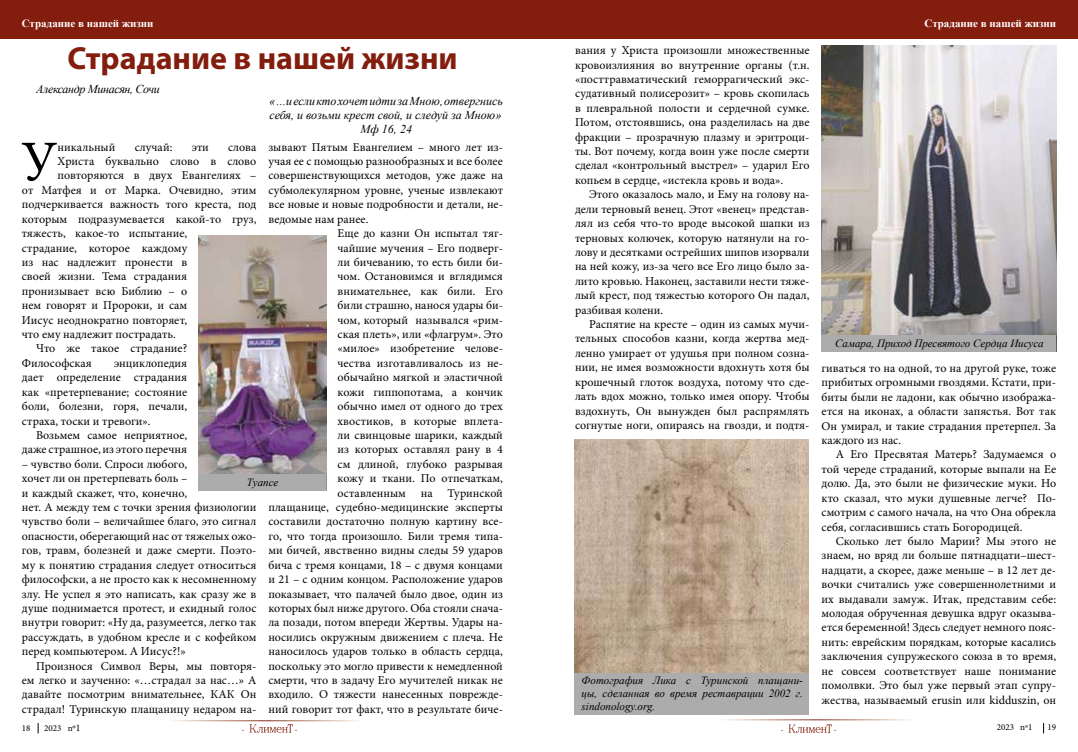
<style>
.page{position:relative;width:1078px;height:752px;background:#fff}
.page>*{position:absolute;margin:0;border:0;box-sizing:border-box;transform-origin:0 0}
.t1{font:56.3px "Minion Pro";color:#000}
.t2{font:700 32px "Myriad Pro";color:#831d0d}
.t3{font:12px/14.4px "Minion Pro";color:#000;text-align:justify}
.t4{font:italic 12px/14.4px "Times New Roman";color:#000;text-align:center}
.t5{font:italic 12px "Times New Roman";letter-spacing:-.03em;color:#000}
.t6{font:italic 11px/13.2px "Times New Roman";color:#000;text-align:justify}
.t7{font:700 11px "Times New Roman";color:#fff}
.t8{font:9px "Minion Pro";color:#000}
.s1{font-size:10px}
</style>
<div class="page">
<img style="left:198px;top:235px;width:128px;height:239px">
<div style="left:574px;top:672px;width:234px;height:43px;background:#acacac"></div>
<div style="left:0;top:0;width:539px;height:39px;background:#831d0d"></div>
<div style="left:538px;top:0;width:539px;height:39px;background:#831d0d"></div>
<img style="left:821px;top:45px;width:234px;height:290px">
<img style="left:574px;top:439px;width:234px;height:233px">
<div style="left:821px;top:335px;width:234px;height:16px;background:#acacac"></div>
<div style="left:198px;top:474px;width:128px;height:16px;background:#acacac"></div>
<svg style="left:242px;top:724px;width:55px;height:8px"></svg>
<svg style="left:788px;top:724px;width:47px;height:8px"></svg>
<p class="t7" style="left:22px;top:16px;width:133px">Страдание в нашей жизни</p>
<h2 class="t2" style="left:67px;top:38px;width:391px">Страдание в нашей жизни</h2>
<p class="t5" style="left:36px;top:81px;width:125px">Александр Минасян, Сочи</p>
<p class="t4" style="left:269px;top:93px;width:235px">«…и если кто хочет идти за Мною, отвергнись себя, и возьми крест свой, и следуй за Мною»<br>Мф 16, 24</p>
<h1 class="t1" style="left:21px;top:124px;width:38px">У</h1>
<p class="t3" style="left:58px;top:139px;width:59px">никальный</p>
<p class="t3" style="left:135px;top:139px;width:39px">случай:</p>
<p class="t3" style="left:192px;top:139px;width:19px">эти</p>
<p class="t3" style="left:228px;top:139px;width:30px">слова</p>
<p class="t3" style="left:268px;top:139px;width:236px">зывают Пятым Евангелием – много лет из-</p>
<p class="t3" style="left:268px;top:154px;width:236px">учая ее с помощью разнообразных и все более</p>
<p class="t3" style="left:268px;top:168px;width:236px">совершенствующихся методов, уже даже на</p>
<p class="t3" style="left:268px;top:183px;width:236px">субмолекулярном уровне, ученые извлекают</p>
<p class="t3" style="left:268px;top:197px;width:236px">все новые и новые подробности и детали, не-</p>
<p class="t3" style="left:268px;top:211px;width:101px">ведомые нам ранее.</p>
<p class="t3" style="left:337px;top:226px;width:167px">Еще до казни Он испытал тяг-</p>
<p class="t3" style="left:337px;top:240px;width:167px">чайшие мучения – Его подверг-</p>
<p class="t3" style="left:337px;top:255px;width:167px">ли бичеванию, то есть били би-</p>
<p class="t3" style="left:337px;top:269px;width:167px">чом. Остановимся и вглядимся</p>
<p class="t3" style="left:337px;top:283px;width:167px">внимательнее, как били. Его</p>
<p class="t3" style="left:337px;top:298px;width:167px">били страшно, нанося удары би-</p>
<p class="t3" style="left:337px;top:312px;width:167px">чом, который назывался «рим-</p>
<p class="t3" style="left:337px;top:327px;width:167px">ская плеть», или «флагрум». Это</p>
<p class="t3" style="left:337px;top:341px;width:167px">«милое» изобретение челове-</p>
<p class="t3" style="left:337px;top:355px;width:167px">чества изготавливалось из не-</p>
<p class="t3" style="left:337px;top:370px;width:167px">обычайно мягкой и эластичной</p>
<p class="t3" style="left:337px;top:384px;width:167px">кожи гиппопотама, а кончик</p>
<p class="t3" style="left:337px;top:399px;width:167px">обычно имел от одного до трех</p>
<p class="t3" style="left:337px;top:413px;width:167px">хвостиков, в которые вплета-</p>
<p class="t3" style="left:337px;top:427px;width:167px">ли свинцовые шарики, каждый</p>
<p class="t3" style="left:337px;top:442px;width:167px">из которых оставлял рану в 4</p>
<p class="t3" style="left:337px;top:456px;width:167px">см длиной, глубоко разрывая</p>
<p class="t3" style="left:337px;top:471px;width:167px">кожу и ткани. По отпечаткам,</p>
<p class="t3" style="left:337px;top:485px;width:167px">оставленным на Туринской</p>
<p class="t3" style="left:268px;top:499px;width:236px">плащанице, судебно-медицинские эксперты</p>
<p class="t3" style="left:268px;top:514px;width:236px">составили достаточно полную картину все-</p>
<p class="t3" style="left:268px;top:528px;width:236px">го, что тогда произошло. Били тремя типа-</p>
<p class="t3" style="left:268px;top:543px;width:236px">ми бичей, явственно видны следы 59 ударов</p>
<p class="t3" style="left:268px;top:557px;width:236px">бича с тремя концами, 18 – с двумя концами</p>
<p class="t3" style="left:268px;top:571px;width:236px">и 21 – с одним концом. Расположение ударов</p>
<p class="t3" style="left:268px;top:586px;width:236px">показывает, что палачей было двое, один из</p>
<p class="t3" style="left:268px;top:600px;width:236px">которых был ниже другого. Оба стояли снача-</p>
<p class="t3" style="left:268px;top:615px;width:236px">ла позади, потом впереди Жертвы. Удары на-</p>
<p class="t3" style="left:268px;top:629px;width:236px">носились окружным движением с плеча. Не</p>
<p class="t3" style="left:268px;top:643px;width:236px">наносилось ударов только в область сердца,</p>
<p class="t3" style="left:268px;top:658px;width:236px">поскольку это могло привести к немедленной</p>
<p class="t3" style="left:268px;top:672px;width:236px">смерти, что в задачу Его мучителей никак не</p>
<p class="t3" style="left:268px;top:687px;width:236px">входило. О тяжести нанесенных поврежде-</p>
<p class="t3" style="left:268px;top:701px;width:236px">ний говорит тот факт, что в результате биче-</p>
<p class="t3" style="left:58px;top:154px;width:200px">Христа буквально слово в слово</p>
<p class="t3" style="left:58px;top:168px;width:200px">повторяются в двух Евангелиях –</p>
<p class="t3" style="left:22px;top:183px;width:236px">от Матфея и от Марка. Очевидно, этим</p>
<p class="t3" style="left:22px;top:197px;width:236px">подчеркивается важность того креста, под</p>
<p class="t3" style="left:22px;top:211px;width:236px">которым подразумевается какой-то груз,</p>
<p class="t3" style="left:22px;top:226px;width:167px">тяжесть, какое-то испытание,</p>
<p class="t3" style="left:22px;top:240px;width:167px">страдание, которое каждому</p>
<p class="t3" style="left:22px;top:255px;width:167px">из нас надлежит пронести в</p>
<p class="t3" style="left:22px;top:269px;width:167px">своей жизни. Тема страдания</p>
<p class="t3" style="left:22px;top:283px;width:167px">пронизывает всю Библию – о</p>
<p class="t3" style="left:22px;top:298px;width:167px">нем говорят и Пророки, и сам</p>
<p class="t3" style="left:22px;top:312px;width:167px">Иисус неоднократно повторяет,</p>
<p class="t3" style="left:22px;top:327px;width:155px">что ему надлежит пострадать.</p>
<p class="t3" style="left:36px;top:341px;width:153px">Что же такое страдание?</p>
<p class="t3" style="left:22px;top:355px;width:72px">Философская</p>
<p class="t3" style="left:22px;top:355px;width:167px;text-indent:92px">энциклопедия дает определение страдания как «претерпевание; состояние боли, болезни, горя, печали, страха, тоски и тревоги».</p>
<p class="t3" style="left:22px;top:427px;width:167px;text-align:right">Возьмем самое неприятное, даже страшное, из этого перечня</p>
<p class="t3" style="left:22px;top:456px;width:236px;text-align:left">– чувство боли. Спроси любого,<br>хочет ли он претерпевать боль –<br>и каждый скажет, что, конечно,<br>нет. А между тем с точки зрения физиологии чувство боли – величайшее благо, это сигнал опасности, оберегающий нас от тяжелых ожо&shy;гов, травм, болезней и даже смерти. Поэто&shy;му к понятию страдания следует относиться философски, а не просто как к несомненному злу. Не успел я это написать, как сразу же в душе поднимается протест, и ехидный голос внутри говорит: «Ну да, разумеется, легко так рассуждать, в удобном кресле и с кофейком перед компьютером. А Иисус?!»</p>
<p class="t3" style="left:22px;top:658px;width:236px;text-indent:14px">Произнося Символ Веры, мы повторя&shy;ем легко и заученно: «…страдал за нас…» А давайте посмотрим внимательнее, КАК Он страдал! Туринскую плащаницу недаром на-</p>
<p class="t6" style="left:247px;top:475px;width:33px">Туапсе</p>
<p class="t3" style="left:575px;top:43px;width:236px">вания у Христа произошли множественные кровоизлияния во внутренние органы (т.н. «посттравматический геморрагический экс&shy;судативный полисерозит» – кровь скопилась в плевральной полости и сердечной сумке.<br>Потом, отстоявшись, она разделилась на две фракции – прозрачную плазму и эритроци&shy;ты. Вот почему, когда воин уже после смерти сделал «контрольный выстрел» – ударил Его копьем в сердце, «истекла кровь и вода».</p>
<p class="t3" style="left:575px;top:187px;width:236px;text-indent:14px">Этого оказалось мало, и Ему на голову на&shy;дели терновый венец. Этот «венец» представ&shy;лял из себя что-то вроде высокой шапки из терновых колючек, которую натянули на го&shy;лову и десятками острейших шипов изорвали на ней кожу, из-за чего все Его лицо было за&shy;лито кровью. Наконец, заставили нести тяже&shy;лый крест, под тяжестью которого Он падал, разбивая колени.</p>
<p class="t3" style="left:575px;top:317px;width:236px;text-indent:14px">Распятие на кресте – один из самых мучи&shy;тельных способов казни, когда жертва мед&shy;ленно умирает от удушья при полном созна&shy;нии, не имея возможности вдохнуть хотя бы крошечный глоток воздуха, потому что сде&shy;лать вдох можно, только имея опору. Чтобы вздохнуть, Он вынужден был распрямлять согнутые ноги, опираясь на гвозди, и подтя-</p>
<p class="t6" style="left:581px;top:672px;width:223px">Фотография Лика с Туринской плащани&shy;цы, сделанная во время реставрации 2002 г. sindonology.org.</p>
<p class="t7" style="left:924px;top:16px;width:133px">Страдание в нашей жизни</p>
<p class="t6" style="left:835px;top:336px;width:210px">Самара, Приход Пресвятого Сердца Иисуса</p>
<p class="t3" style="left:821px;top:361px;width:236px">гиваться то на одной, то на другой руке, тоже прибитых огромными гвоздями. Кстати, при&shy;биты были не ладони, как обычно изобража&shy;ется на иконах, а области запястья. Вот так Он умирал, и такие страдания претерпел. За каждого из нас.</p>
<p class="t3" style="left:821px;top:447px;width:236px;text-indent:14px">А Его Пресвятая Матерь? Задумаемся о той череде страданий, которые выпали на Ее долю. Да, это были не физические муки. Но кто сказал, что муки душевные легче? По&shy;смотрим с самого начала, на что Она обрекла себя, согласившись стать Богородицей.</p>
<p class="t3" style="left:821px;top:533px;width:236px;text-indent:14px">Сколько лет было Марии? Мы этого не знаем, но вряд ли больше пятнадцати–шест&shy;надцати, а скорее, даже меньше – в 12 лет де&shy;вочки считались уже совершеннолетними и их выдавали замуж. Итак, представим себе: молодая обрученная девушка вдруг оказыва&shy;ется беременной! Здесь следует немного пояс&shy;нить: еврейским порядкам, которые касались заключения супружеского союза в то время, не совсем соответствует наше понимание помолвки. Это был уже первый этап супру&shy;жества, называемый erusin или kidduszin, он</p>
<p class="t8" style="left:22px;top:721px;width:10px">18</p>
<p class="t8" style="left:44px;top:721px;width:38px">2023 n<span class="s1">º1</span></p>
<p class="t8" style="left:996px;top:720px;width:37px">2023 nº1</p>
<p class="t8" style="left:1047px;top:720px;width:10px">19</p>
</div>
